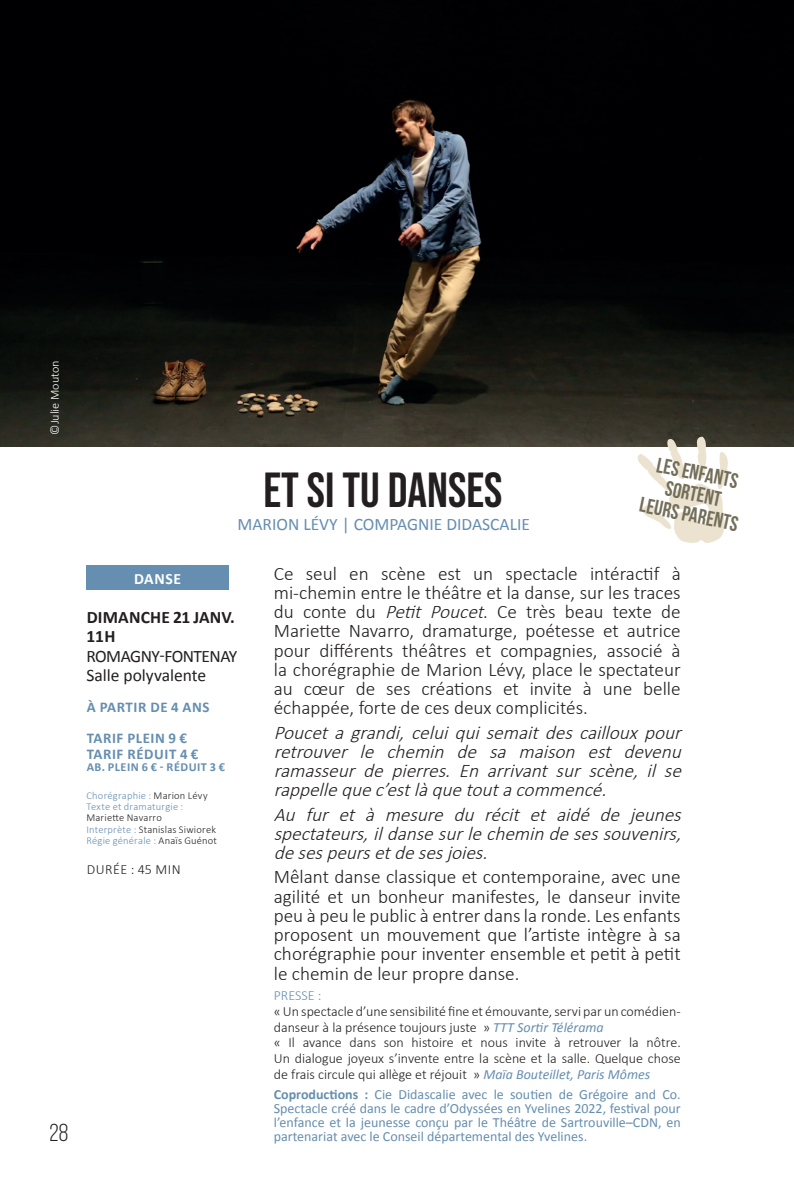
<style>
.page{position:relative;width:794px;height:1191px;background:#fff}
.page>*{position:absolute;margin:0;border:0;box-sizing:border-box;transform-origin:0 0}
.t1{font:49px "Bebas Neue";color:#231f20}
.t2{font:24.5px "Bebas Neue";color:#231f20}
.t3{font:700 21.18px/21.2px "Bebas Neue";color:#736e59;text-align:center}
.t4{font:300 19.25px/19.2px "Calibri";color:#231f20;text-align:justify}
.t5{font:italic 300 19.25px/19.2px "Calibri";color:#231f20;text-align:justify}
.t6{font:17.5px/19.2px "Calibri";letter-spacing:-.015em;color:#231f20}
.t7{font:17.5px "Calibri";color:#658eb0}
.t8{font:700 17.5px/19.2px "Calibri";letter-spacing:.01em;color:#231f20}
.t9{font:700 15.75px "Calibri";letter-spacing:.04em;color:#fff}
.t10{font:700 14.88px/31px "Calibri";letter-spacing:.04em;color:#658eb0}
.t11{font:300 14px/15.8px "Calibri";color:#231f20}
.t12{font:14px/14px "Calibri";color:#658eb0;text-align:justify}
.t13{font:300 14px "Calibri";letter-spacing:.04em;color:#231f20}
.t14{font:300 14px "Calibri";color:#658eb0}
.t15{font:700 12.25px "Calibri";letter-spacing:.04em;color:#658eb0}
.t16{font:300 12.25px "Calibri";color:#fff}
.t17{font:300 10.5px/11.4px "Calibri";letter-spacing:.02em;color:#231f20}
.t18{font:300 10.5px/11.4px "Calibri";letter-spacing:.02em;color:#658eb0}
.s1{font-style:italic}
.s2{color:#231f20}
.s3{color:#658eb0}
.s4{font-weight:400;font-style:italic;color:#658eb0}
.s5{font-weight:700}
</style>
<div class="page">
<img style="left:0;top:0;width:794px;height:446px">
<svg style="left:636px;top:436px;width:92px;height:107px"></svg>
<div style="left:86px;top:565px;width:143px;height:25px;background:#658eb0"></div>
<p class="t16" style="left:47px;top:435px;width:76px;rotate:-90deg">©Julie Mouton</p>
<p class="t2" style="left:50px;top:1119px;width:20px">28</p>
<h1 class="t1" style="left:263px;top:462px;width:241px">ET SI TU DANSES</h1>
<p class="t7" style="left:237px;top:513px;width:294px">MARION LÉVY | COMPAGNIE DIDASCALIE</p>
<p class="t3" style="left:651px;top:452px;width:101px;rotate:12deg">Les enfants sortent leurs parents</p>
<p class="t9" style="left:134px;top:567px;width:49px">DANSE</p>
<p class="t4" style="left:274px;top:563px;width:408px">Ce seul en scène est un spectacle intéractif à mi-chemin entre le théâtre et la danse, sur les traces du conte du <span class="s1">Petit Poucet</span>. Ce très beau texte de Mariette Navarro, dramaturge, poétesse et autrice pour différents théâtres et compagnies, associé à la chorégraphie de Marion Lévy, place le spectateur au cœur de ses créations et invite à une belle échappée, forte de ces deux complicités.</p>
<p class="t5" style="left:274px;top:722px;width:414px">Poucet a grandi, celui qui semait des cailloux pour retrouver le chemin de sa maison est devenu ramasseur de pierres. En arrivant sur scène, il se rappellequec’estlàquetoutacommencé.</p>
<p class="t5" style="left:274px;top:804px;width:414px">Au fur et à mesure du récit et aidé de jeunes spectateurs,ildansesurlechemindesessouvenirs, desespeursetdesesjoies.</p>
<p class="t4" style="left:274px;top:867px;width:408px">Mêlant danse classique et contemporaine, avec une agilité et un bonheur manifestes, le danseur invite peu à peu le public à entrer dans la ronde. Les enfants proposent un mouvement que l’artiste intègre à sa chorégraphie pour inventer ensemble et petit à petit le chemin de leur propre danse.</p>
<p class="t8" style="left:86px;top:607px;width:150px">DIMANCHE 21 JANV.<br>11H</p>
<p class="t6" style="left:86px;top:645px;width:152px">ROMAGNY-FONTENAY<br>Salle polyvalente</p>
<p class="t10" style="left:87px;top:691px;width:124px">À PARTIR DE 4 ANS<br>TARIF PLEIN 9 €</p>
<p class="t10" style="left:87px;top:737px;width:113px">TARIF RÉDUIT 4 €</p>
<p class="t15" style="left:87px;top:758px;width:140px">AB. PLEIN 6 € - RÉDUIT 3 €</p>
<p class="t18" style="left:86px;top:789px;width:123px">Chorégraphie : <span class="s2">Marion Lévy<br></span>Texte et dramaturgie :</p>
<p class="t17" style="left:86px;top:812px;width:132px">Mariette Navarro<br><span class="s3">Interprète :</span> Stanislas Siwiorek<br><span class="s3">Régie générale :</span> Anaïs Guénot</p>
<p class="t13" style="left:87px;top:861px;width:95px">DURÉE : 45 MIN</p>
<p class="t14" style="left:274px;top:986px;width:49px">PRESSE :</p>
<p class="t11" style="left:274px;top:1003px;width:408px">« Un spectacle d’une sensibilité fine et émouvante, servi par un comédien&shy;danseur à la présence toujours juste » <span class="s4">TTT Sortir Télérama<br></span>« Il avance dans son histoire et nous invite à retrouver la nôtre.<br>Un dialogue joyeux s’invente entre la scène et la salle. Quelque chose de frais circule qui allège et réjouit » <span class="s4">Maïa Bouteillet, Paris Mômes</span></p>
<p class="t12" style="left:274px;top:1087px;width:408px"><span class="s5">Coproductions :</span> Cie Didascalie avec le soutien de Grégoire and Co.<br>Spectacle créé dans le cadre d’Odyssées en Yvelines 2022, festival pour l’enfance et la jeunesse conçu par le Théâtre de Sartrouville–CDN, en partenariat avec le Conseil départemental des Yvelines.</p>
</div>
